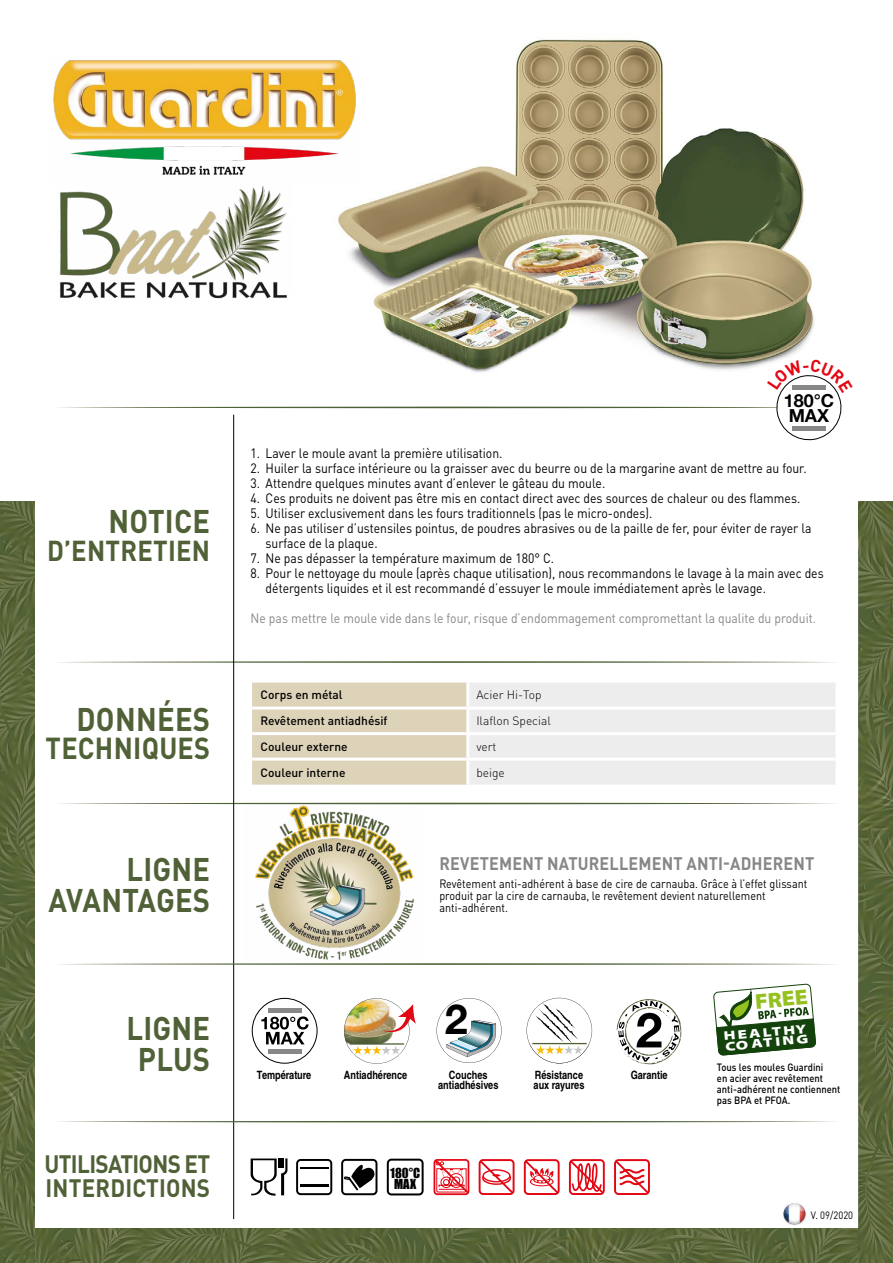
<style>
.page{position:relative;width:893px;height:1263px;background:#fff}
.page>*{position:absolute;margin:0;border:0;box-sizing:border-box;transform-origin:0 0}
.t1{font:700 41.25px "Helvetica Neue";color:#000}
.t2{font:700 32.4px/30.3px "DIN Pro";letter-spacing:.01em;color:#516137;text-align:right;scale:.9 1}
.t3{font:700 30px "DIN Pro";letter-spacing:.01em;color:#516137;scale:.9 1}
.t4{font:700 28.5px "DIN Pro";letter-spacing:.01em;color:#516137;scale:.9 1}
.t5{font:700 24.9px/23.9px "DIN Pro";letter-spacing:-.02em;color:#516137;scale:.9 1}
.t6{font:900 semi-expanded 21.6px "Myriad Pro";color:#95c11f}
.t7{font:700 18px "DIN Pro";letter-spacing:.01em;color:#878787;scale:.9 1}
.t8{font:700 17.85px/15.6px "Helvetica Neue";color:#000}
.t9{font:13.5px/15px "DIN Pro";color:#000;scale:.9 1}
.t10{font:13.5px "DIN Pro";color:#878787;scale:.9 1}
.t11{font:12.75px/11.1px "Impact";color:#000;text-align:center}
.t12{font:900 semi-expanded 12.6px "Myriad Pro";color:#fff;scale:1.23 1}
.t13{font:12px/12px "DIN Pro";color:#000;scale:.9 1}
.t14{font:500 12px "DIN Pro";color:#000}
.t15{font:300 12px "DIN Pro";color:#000}
.t16{font:700 11.4px/10.5px "Helvetica LT Std";color:#000;text-align:center;scale:.8 1}
.t17{font:500 10.5px/11.2px "DIN Pro";color:#000;scale:.9 1}
.t18{font:10.5px "DIN Pro";color:#000;scale:.9 1}
</style>
<div class="page">
<img style="left:783px;top:1203px;width:23px;height:22px">
<img style="left:338px;top:39px;width:477px;height:320px">
<img style="left:34px;top:1229px;width:825px;height:34px">
<img style="left:859px;top:502px;width:34px;height:761px">
<img style="left:0;top:502px;width:34px;height:761px">
<img style="left:60px;top:185px;width:227px;height:114px">
<svg style="left:58px;top:661px;width:778px;height:2px;background:#9ea790"></svg>
<svg style="left:58px;top:803px;width:778px;height:1px"></svg>
<hr style="left:233px;top:415px;width:1px;height:804px;background:#000">
<svg style="left:252px;top:682px;width:584px;height:103px;background:#e7e4da"></svg>
<hr style="left:466px;top:682px;width:3px;height:24px;background:#fff">
<hr style="left:252px;top:706px;width:216px;height:3px;background:#fff">
<hr style="left:468px;top:706px;width:368px;height:3px;background:#fff">
<hr style="left:466px;top:709px;width:3px;height:23px;background:#fff">
<hr style="left:252px;top:732px;width:216px;height:3px;background:#fff">
<hr style="left:468px;top:732px;width:368px;height:3px;background:#fff">
<hr style="left:466px;top:735px;width:3px;height:23px;background:#fff">
<hr style="left:252px;top:758px;width:216px;height:3px;background:#fff">
<hr style="left:468px;top:758px;width:368px;height:3px;background:#fff">
<hr style="left:466px;top:761px;width:3px;height:24px;background:#fff">
<img style="left:53px;top:54px;width:307px;height:128px">
<svg style="left:58px;top:963px;width:778px;height:2px;background:#9ea78f"></svg>
<svg style="left:58px;top:1121px;width:778px;height:1px"></svg>
<svg style="left:523px;top:1160px;width:34px;height:35px"></svg>
<div style="left:524px;top:1159px;width:36px;height:36px;border:2px solid #e30613;border-radius:4px"></div>
<svg style="left:478px;top:1159px;width:34px;height:36px"></svg>
<div style="left:479px;top:1159px;width:36px;height:36px;border:2px solid #e30613;border-radius:4px"></div>
<svg style="left:614px;top:1159px;width:36px;height:36px"></svg>
<svg style="left:434px;top:1159px;width:35px;height:36px"></svg>
<svg style="left:569px;top:1159px;width:36px;height:36px"></svg>
<svg style="left:251px;top:1158px;width:37px;height:38px"></svg>
<svg style="left:341px;top:1159px;width:36px;height:36px"></svg>
<svg style="left:296px;top:1159px;width:36px;height:36px"></svg>
<svg style="left:387px;top:1159px;width:37px;height:36px"></svg>
<img style="left:244px;top:804px;width:177px;height:156px">
<div style="left:252px;top:998px;width:65px;height:65px;border:1px solid #000;border-radius:50%"></div>
<svg style="left:261px;top:1016px;width:48px;height:28px"></svg>
<div style="left:268px;top:1049px;width:34px;height:5px;background:#878787"></div>
<hr style="left:268px;top:1008px;width:34px;height:4px;background:#878787">
<img style="left:344px;top:998px;width:72px;height:66px">
<svg style="left:437px;top:998px;width:65px;height:65px"></svg>
<svg style="left:616px;top:999px;width:65px;height:65px"></svg>
<svg style="left:527px;top:998px;width:65px;height:65px"></svg>
<svg style="left:713px;top:983px;width:103px;height:73px"></svg>
<svg style="left:58px;top:359px;width:784px;height:83px"></svg>
<h2 class="t2" style="left:109px;top:505px;width:114px">NOTICE</h2>
<h3 class="t4" style="left:47px;top:532px;width:183px">D’ENTRETIEN</h3>
<h2 class="t2" style="left:76px;top:703px;width:150px">DONNÉES</h2>
<h3 class="t3" style="left:46px;top:728px;width:184px">TECHNIQUES</h3>
<h2 class="t2" style="left:48px;top:853px;width:181px">LIGNE<br>AVANTAGES</h2>
<h2 class="t2" style="left:126px;top:1012px;width:95px;text-align:center">LIGNE<br>PLUS</h2>
<h3 class="t5" style="left:45px;top:1151px;width:186px">UTILISATIONS ET<br>INTERDICTIONS</h3>
<h3 class="t8" style="left:784px;top:393px;width:52px">180°C<br>MAX</h3>
<p class="t9" style="left:251px;top:444px;width:281px">1. Laver le moule avant la première utilisation.</p>
<p class="t9" style="left:251px;top:459px;width:619px">2. Huiler la surface intérieure ou la graisser avec du beurre ou de la margarine avant de mettre au four.</p>
<p class="t9" style="left:251px;top:474px;width:396px">3. Attendre quelques minutes avant d’enlever le gâteau du moule.</p>
<p class="t9" style="left:251px;top:489px;width:612px">4. Ces produits ne doivent pas être mis en contact direct avec des sources de chaleur ou des flammes.</p>
<p class="t9" style="left:251px;top:504px;width:448px">5. Utiliser exclusivement dans les fours traditionnels (pas le micro-ondes).</p>
<p class="t9" style="left:266px;top:519px;width:608px;text-indent:-15px">6. Ne pas utiliser d’ustensiles pointus, de poudres abrasives ou de la paille de fer, pour éviter de rayer la surface de la plaque.</p>
<p class="t9" style="left:251px;top:549px;width:339px">7. Ne pas dépasser la température maximum de 180° C.</p>
<p class="t9" style="left:266px;top:564px;width:622px;text-indent:-15px">8. Pour le nettoyage du moule (après chaque utilisation), nous recommandons le lavage à la main avec des détergents liquides et il est recommandé d’essuyer le moule immédiatement après le lavage.</p>
<p class="t10" style="left:251px;top:608px;width:630px">Ne pas mettre le moule vide dans le four, risque d’endommagement compromettant la qualite du produit.</p>
<p class="t14" style="left:261px;top:685px;width:84px">Corps en métal</p>
<p class="t15" style="left:476px;top:687px;width:67px">Acier Hi-Top</p>
<p class="t14" style="left:261px;top:711px;width:128px">Revêtement antiadhésif</p>
<p class="t15" style="left:476px;top:713px;width:76px">Ilaflon Special</p>
<p class="t14" style="left:261px;top:737px;width:89px">Couleur externe</p>
<p class="t15" style="left:476px;top:738px;width:22px">vert</p>
<p class="t14" style="left:261px;top:763px;width:86px">Couleur interne</p>
<p class="t15" style="left:476px;top:765px;width:30px">beige</p>
<h3 class="t7" style="left:439px;top:851px;width:418px">REVETEMENT NATURELLEMENT ANTI-ADHERENT</h3>
<p class="t13" style="left:439px;top:876px;width:410px">Revêtement anti-adhérent à base de cire de carnauba. Grâce à l’effet glissant produit par la cire de carnauba, le revêtement devient naturellement anti-adhérent.</p>
<h1 class="t1" style="left:445px;top:986px;width:24px">2</h1>
<p class="t16" style="left:257px;top:1069px;width:69px">Température</p>
<p class="t16" style="left:344px;top:1069px;width:81px">Antiadhérence</p>
<p class="t16" style="left:534px;top:1069px;width:65px;text-align:left">Résistance aux rayures</p>
<p class="t16" style="left:631px;top:1069px;width:48px">Garantie</p>
<p class="t16" style="left:438px;top:1069px;width:77px">Couches antiadhésives</p>
<p class="t11" style="left:390px;top:1167px;width:31px">180°C<br>MAX</p>
<h3 class="t6" style="left:754px;top:987px;width:54px;rotate:-5deg">FREE</h3>
<p class="t12" style="left:723px;top:1027px;width:69px;rotate:-5deg">HEALTHY</p>
<p class="t12" style="left:724px;top:1038px;width:69px;rotate:-5deg">COATING</p>
<p class="t17" style="left:717px;top:1060px;width:139px">Tous les moules Guardini<br>en acier avec revêtement anti-adhérent ne contiennent pas BPA et PFOA.</p>
<p class="t18" style="left:811px;top:1207px;width:48px">V. 09/2020</p>
</div>
